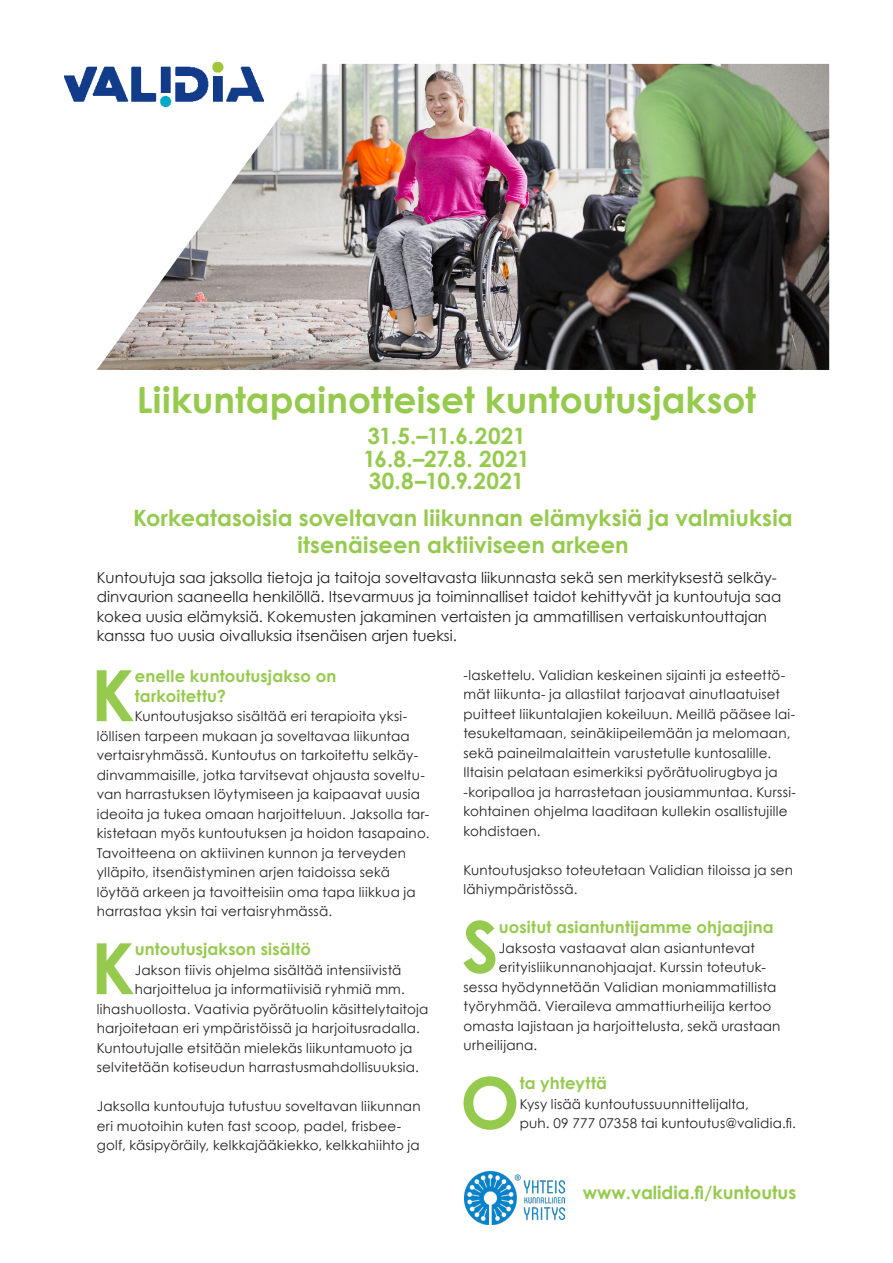
<style>
.page{position:relative;width:893px;height:1263px;background:#fff}
.page>*{position:absolute;margin:0;border:0;box-sizing:border-box;transform-origin:0 0}
.t1{font:700 70.8px "Century Gothic";color:#96ca4e}
.t2{font:700 36px "Century Gothic";color:#96ca4e}
.t3{font:700 22.5px "Century Gothic";letter-spacing:.005em;color:#96ca4e}
.t4{font:700 18px "Century Gothic";color:#96ca4e}
.t5{font:700 16.5px/19.5px "Century Gothic";letter-spacing:.01em;color:#96ca4e}
.t6{font:15px/19.5px "Century Gothic";color:#231f20}
.t7{font:13.5px/19.5px "Century Gothic";letter-spacing:.02em;color:#231f20}
</style>
<div class="page">
<img style="left:97px;top:64px;width:732px;height:306px">
<img style="left:65px;top:63px;width:199px;height:44px">
<img style="left:465px;top:1172px;width:100px;height:52px">
<p class="t2" style="left:137px;top:373px;width:620px">Liikuntapainotteiset kuntoutusjaksot</p>
<p class="t3" style="left:367px;top:419px;width:160px">31.5.–11.6.2021</p>
<p class="t3" style="left:363px;top:442px;width:168px">16.8.–27.8. 2021</p>
<p class="t3" style="left:369px;top:464px;width:157px">30.8–10.9.2021</p>
<p class="t3" style="left:133px;top:501px;width:661px">Korkeatasoisia soveltavan liikunnan elämyksiä ja valmiuksia</p>
<p class="t3" style="left:297px;top:528px;width:333px">itsenäiseen aktiiviseen arkeen</p>
<p class="t6" style="left:97px;top:567px;width:686px">Kuntoutuja saa jaksolla tietoja ja taitoja soveltavasta liikunnasta sekä sen merkityksestä selkäy&shy;dinvaurion saaneella henkilöllä. Itsevarmuus ja toiminnalliset taidot kehittyvät ja kuntoutuja saa kokea uusia elämyksiä. Kokemusten jakaminen vertaisten ja ammatillisen vertaiskuntouttajan kanssa tuo uusia oivalluksia itsenäisen arjen tueksi.</p>
<p class="t1" style="left:91px;top:642px;width:45px">K</p>
<p class="t5" style="left:135px;top:666px;width:203px">enelle kuntoutusjakso on tarkoitettu?</p>
<p class="t7" style="left:463px;top:665px;width:334px">-laskettelu. Validian keskeinen sijainti ja esteettö&shy;mät liikunta- ja allastilat tarjoavat ainutlaatuiset puitteet liikuntalajien kokeiluun. Meillä pääsee lai&shy;tesukeltamaan, seinäkiipeilemään ja melomaan, sekä paineilmalaittein varustetulle kuntosalille.<br>Iltaisin pelataan esimerkiksi pyörätuolirugbya ja -koripalloa ja harrastetaan jousiammuntaa. Kurssi&shy;kohtainen ohjelma laaditaan kullekin osallistujille kohdistaen.</p>
<p class="t7" style="left:463px;top:860px;width:331px">Kuntoutusjakso toteutetaan Validian tiloissa ja sen lähiympäristössä.</p>
<p class="t1" style="left:462px;top:893px;width:38px">S</p>
<p class="t5" style="left:499px;top:917px;width:276px">uositut asiantuntijamme ohjaajina</p>
<p class="t7" style="left:97px;top:706px;width:334px;text-indent:38px">Kuntoutusjakso sisältää eri terapioita yksi&shy;löllisen tarpeen mukaan ja soveltavaa liikuntaa vertaisryhmässä. Kuntoutus on tarkoitettu selkäy&shy;dinvammaisille, jotka tarvitsevat ohjausta soveltu&shy;van harrastuksen löytymiseen ja kaipaavat uusia ideoita ja tukea omaan harjoitteluun. Jaksolla tar&shy;kistetaan myös kuntoutuksen ja hoidon tasapaino.<br>Tavoitteena on aktiivinen kunnon ja terveyden ylläpito, itsenäistyminen arjen taidoissa sekä löytää arkeen ja tavoitteisiin oma tapa liikkua ja harrastaa yksin tai vertaisryhmässä.</p>
<p class="t1" style="left:91px;top:915px;width:45px">K</p>
<p class="t5" style="left:135px;top:939px;width:178px">untoutusjakson sisältö</p>
<p class="t7" style="left:499px;top:938px;width:258px">Jaksosta vastaavat alan asiantuntevat</p>
<p class="t7" style="left:499px;top:957px;width:268px">erityisliikunnanohjaajat. Kurssin toteutuk-</p>
<p class="t7" style="left:463px;top:977px;width:314px">sessa hyödynnetään Validian moniammatillista</p>
<p class="t7" style="left:463px;top:996px;width:309px">työryhmää. Vieraileva ammattiurheilija kertoo</p>
<p class="t7" style="left:463px;top:1016px;width:319px">omasta lajistaan ja harjoittelusta, sekä urastaan</p>
<p class="t7" style="left:463px;top:1035px;width:75px">urheilijana.</p>
<p class="t1" style="left:460px;top:1049px;width:61px">O</p>
<p class="t5" style="left:520px;top:1073px;width:89px">ta yhteyttä</p>
<p class="t7" style="left:135px;top:960px;width:268px">Jakson tiivis ohjelma sisältää intensiivistä</p>
<p class="t7" style="left:135px;top:979px;width:272px">harjoittelua ja informatiivisiä ryhmiä mm.</p>
<p class="t7" style="left:97px;top:999px;width:333px">lihashuollosta. Vaativia pyörätuolin käsittelytaitoja</p>
<p class="t7" style="left:97px;top:1018px;width:325px">harjoitetaan eri ympäristöissä ja harjoitusradalla.</p>
<p class="t7" style="left:97px;top:1038px;width:317px">Kuntoutujalle etsitään mielekäs liikuntamuoto ja</p>
<p class="t7" style="left:97px;top:1057px;width:324px">selvitetään kotiseudun harrastusmahdollisuuksia.</p>
<p class="t7" style="left:97px;top:1096px;width:325px">Jaksolla kuntoutuja tutustuu soveltavan liikunnan eri muotoihin kuten fast scoop, padel, frisbee&shy;golf, käsipyöräily, kelkkajääkiekko, kelkkahiihto ja</p>
<p class="t7" style="left:520px;top:1094px;width:278px">Kysy lisää kuntoutussuunnittelijalta,<br>puh. 09 777 07358 tai kuntoutus@validia.fi.</p>
<p class="t4" style="left:583px;top:1178px;width:215px">www.validia.fi/kuntoutus</p>
</div>
